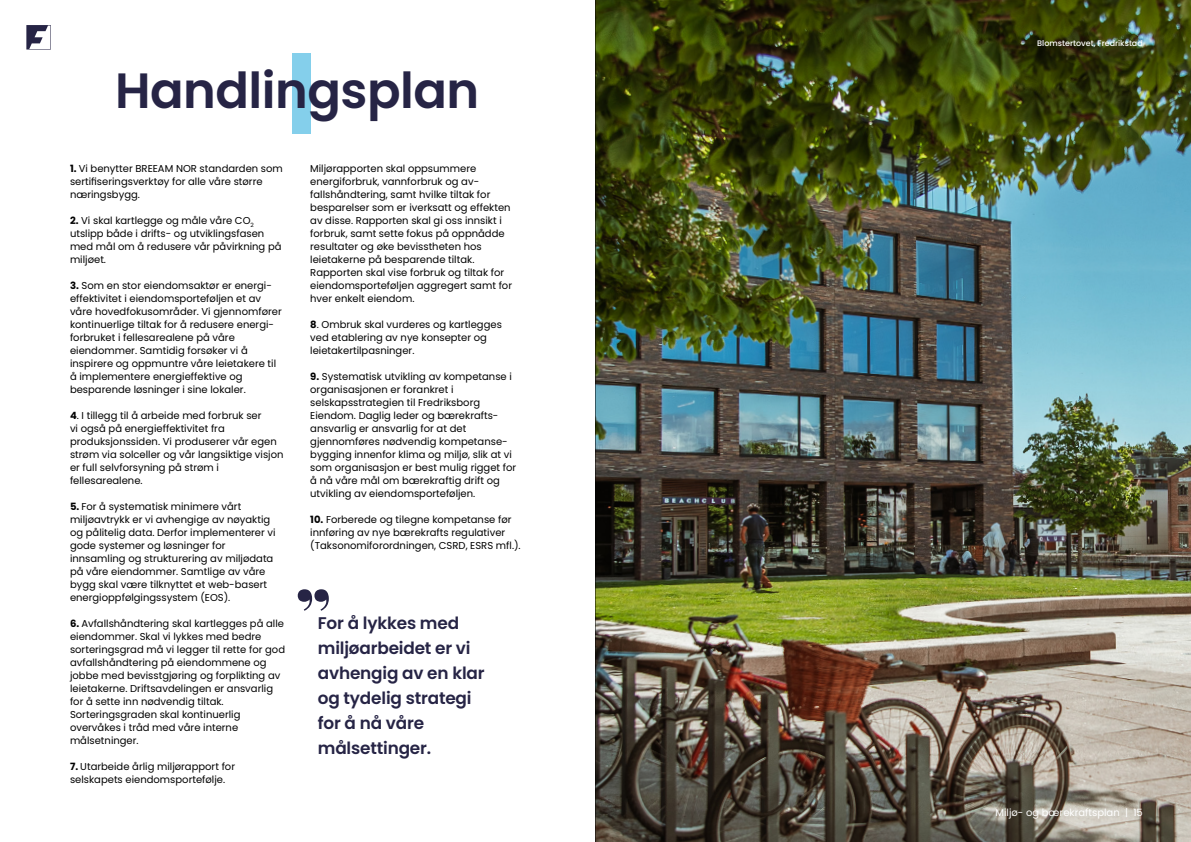
<style>
.page{position:relative;width:1191px;height:842px;background:#fff}
.page>*{position:absolute;margin:0;border:0;box-sizing:border-box;transform-origin:0 0}
.t1{font:600 49.5px "Poppins";letter-spacing:-.01em;color:#262445}
.t2{font:600 16.9px/25px "Poppins";letter-spacing:-.01em;color:#262445}
.t3{font:10px/13px "Poppins";color:#000}
.t4{font:10px "Poppins";color:#fff}
.t5{font:500 8px "Poppins";color:#fff}
.s1{font-weight:700}
</style>
<div class="page">
<img style="left:595px;top:0;width:596px;height:842px">
<div style="left:292px;top:53px;width:18px;height:80px;background:#84cfeb"></div>
<svg style="left:26px;top:25px;width:25px;height:25px"></svg>
<svg style="left:298px;top:589px;width:31px;height:22px"></svg>
<h1 class="t1" style="left:115px;top:62px;width:366px">Handlingsplan</h1>
<p class="t3" style="left:70px;top:162px;width:214px"><span class="s1">1.</span> Vi benytter BREEAM NOR standarden som sertifiseringsverktøy for alle våre større næringsbygg.</p>
<p class="t3" style="left:70px;top:214px;width:213px"><span class="s1">2.</span> Vi skal kartlegge og måle våre CO<sub>2 </sub>utslipp både i drifts- og utviklingsfasen med mål om å redusere vår påvirkning på miljøet.</p>
<p class="t3" style="left:70px;top:279px;width:213px"><span class="s1">3.</span> Som en stor eiendomsaktør er energi&shy;effektivitet i eiendomsporteføljen et av våre hovedfokusområder. Vi gjennomfører kontinuerlige tiltak for å redusere energi&shy;forbruket i fellesarealene på våre eiendommer. Samtidig forsøker vi å inspirere og oppmuntre våre leietakere til å implementere energieffektive og besparende løsninger i sine lokaler.</p>
<p class="t3" style="left:70px;top:409px;width:215px"><span class="s1">4</span>. I tillegg til å arbeide med forbruk ser<br>vi også på energieffektivitet fra produksjonssiden. Vi produserer vår egen strøm via solceller og vår langsiktige visjon er full selvforsyning på strøm i fellesarealene.</p>
<p class="t3" style="left:70px;top:500px;width:207px"><span class="s1">5.</span> For å systematisk minimere vårt miljøavtrykk er vi avhengige av nøyaktig og pålitelig data. Derfor implementerer vi gode systemer og løsninger for innsamling og strukturering av miljødata på våre eiendommer. Samtlige av våre bygg skal være tilknyttet et web-basert energioppfølgingssystem (EOS).</p>
<p class="t3" style="left:70px;top:617px;width:217px"><span class="s1">6.</span> Avfallshåndtering skal kartlegges på alle eiendommer. Skal vi lykkes med bedre sorteringsgrad må vi legger til rette for god avfallshåndtering på eiendommene og jobbe med bevisstgjøring og forplikting av leietakerne. Driftsavdelingen er ansvarlig for å sette inn nødvendig tiltak.<br>Sorteringsgraden skal kontinuerlig overvåkes i tråd med våre interne målsetninger.</p>
<p class="t3" style="left:70px;top:760px;width:167px"><span class="s1">7.</span> Utarbeide årlig miljørapport for selskapets eiendomsportefølje.</p>
<p class="t3" style="left:310px;top:162px;width:203px">Miljørapporten skal oppsummere energiforbruk, vannforbruk og av&shy;fallshåndtering, samt hvilke tiltak for besparelser som er iverksatt og effekten av disse. Rapporten skal gi oss innsikt i forbruk, samt sette fokus på oppnådde resultater og øke bevisstheten hos leietakerne på besparende tiltak.<br>Rapporten skal vise forbruk og tiltak for eiendomsporteføljen aggregert samt for hver enkelt eiendom.</p>
<p class="t3" style="left:310px;top:318px;width:193px"><span class="s1">8</span>. Ombruk skal vurderes og kartlegges ved etablering av nye konsepter og leietakertilpasninger.</p>
<p class="t3" style="left:310px;top:370px;width:208px"><span class="s1">9.</span> Systematisk utvikling av kompetanse i organisasjonen er forankret i selskapsstrategien til Fredriksborg Eiendom. Daglig leder og bærekrafts&shy;ansvarlig er ansvarlig for at det gjennomføres nødvendig kompetanse&shy;bygging innenfor klima og miljø, slik at vi som organisasjon er best mulig rigget for å nå våre mål om bærekraftig drift og utvikling av eiendomsporteføljen.</p>
<p class="t3" style="left:310px;top:513px;width:212px"><span class="s1">10.</span> Forberede og tilegne kompetanse før innføring av nye bærekrafts regulativer (Taksonomiforordningen, CSRD, ESRS mfl.).</p>
<h2 class="t2" style="left:318px;top:611px;width:168px">For å lykkes med miljøarbeidet er vi avhengig av en klar og tydelig strategi for å nå våre målsettinger.</h2>
<p class="t5" style="left:1037px;top:38px;width:107px">Blomstertovet, Fredrikstad</p>
<p class="t4" style="left:995px;top:807px;width:149px">Miljø- og bærekraftsplan | 15</p>
</div>
